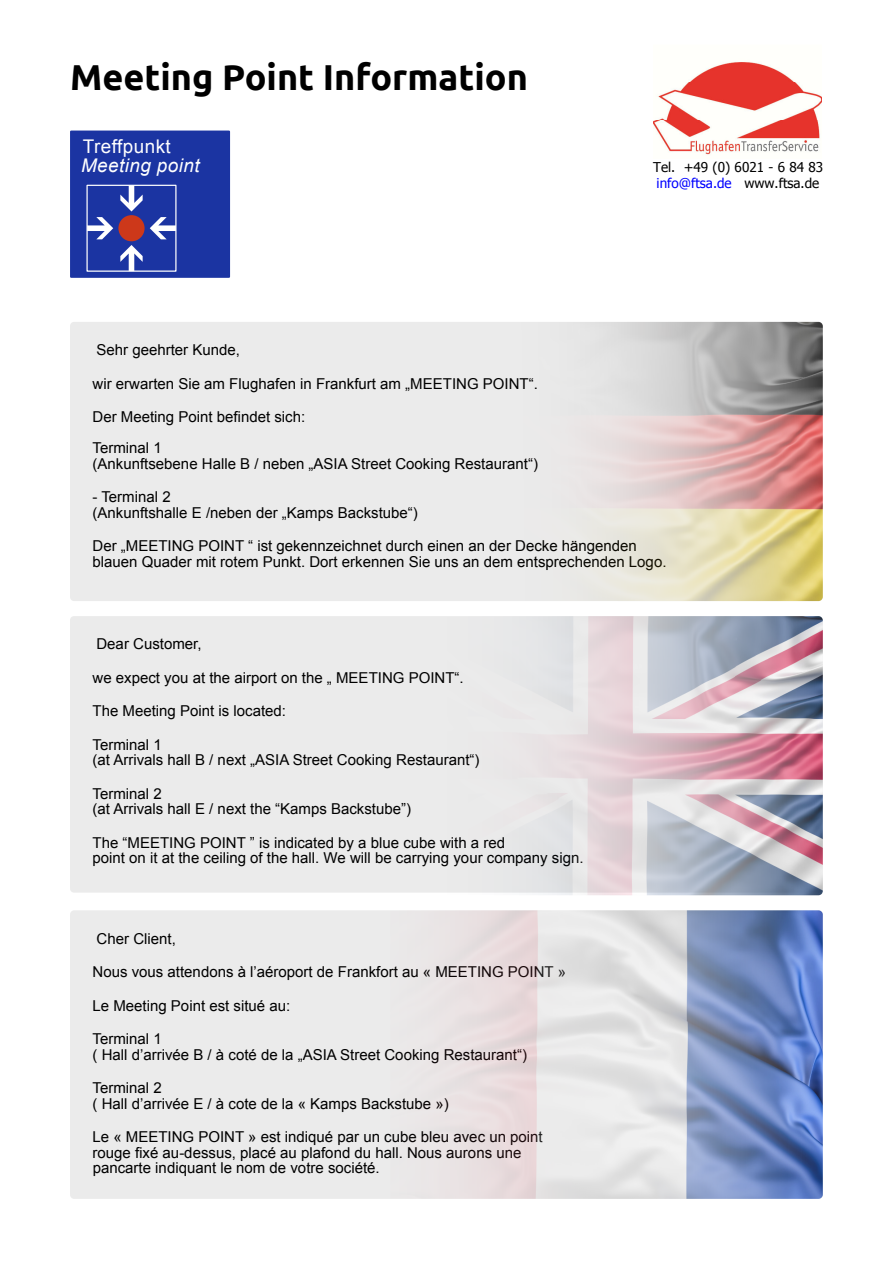
<style>
.page{position:relative;width:893px;height:1264px;background:#fff}
.page>*{position:absolute;margin:0;border:0;box-sizing:border-box;transform-origin:0 0}
.t1{font:700 36px "Ubuntu";color:#000}
.t2{font:italic 18.9px "Arial";letter-spacing:.025em;color:#fff}
.t3{font:18.9px "Arial";letter-spacing:.025em;color:#fff}
.t4{font:15px/15.5px "Arial";color:#000}
.t5{font:13.5px/16.2px "Tahoma";color:#000}
.s1{color:#00f}
</style>
<div class="page">
<img style="left:654px;top:62px;width:168px;height:93px">
<div style="left:70px;top:910px;width:752px;height:288px;background:#ebebeb;border-radius:4px"></div>
<img style="left:445px;top:910px;width:377px;height:288px">
<div style="left:70px;top:616px;width:752px;height:276px;background:#ebebeb;border-radius:4px"></div>
<img style="left:447px;top:616px;width:375px;height:279px">
<div style="left:70px;top:322px;width:752px;height:279px;background:#ebebeb;border-radius:4px"></div>
<img style="left:599px;top:322px;width:223px;height:279px">
<svg style="left:70px;top:130px;width:160px;height:148px;background:#2940a7"></svg>
<div style="left:118px;top:215px;width:27px;height:26px;background:#cd381a;border-radius:50%"></div>
<h1 class="t1" style="left:70px;top:62px;width:459px">Meeting Point Information</h1>
<p class="t3" style="left:83px;top:139px;width:89px">Treffpunkt</p>
<p class="t2" style="left:81px;top:158px;width:120px">Meeting point</p>
<p class="t5" style="left:653px;top:160px;width:171px">Tel. +49 (0) 6021 - 6 84 83 <span class="s1">info@ftsa.de</span> www.ftsa.de</p>
<p class="t4" style="left:96px;top:343px;width:145px">Sehr geehrter Kunde,</p>
<p class="t4" style="left:93px;top:377px;width:447px">wir erwarten Sie am Flughafen in Frankfurt am „MEETING POINT“.</p>
<p class="t4" style="left:93px;top:402px;width:214px;line-height:31px">Der Meeting Point befindet sich:<br>Terminal 1</p>
<p class="t4" style="left:93px;top:457px;width:447px">(Ankunftsebene Halle B / neben „ASIA Street Cooking Restaurant“)</p>
<p class="t4" style="left:93px;top:490px;width:327px">- Terminal 2<br>(Ankunftshalle E /neben der „Kamps Backstube“)</p>
<p class="t4" style="left:93px;top:539px;width:575px">Der „MEETING POINT “ ist gekennzeichnet durch einen an der Decke hängenden blauen Quader mit rotem Punkt. Dort erkennen Sie uns an dem entsprechenden Logo.</p>
<p class="t4" style="left:96px;top:637px;width:107px">Dear Customer,</p>
<p class="t4" style="left:93px;top:671px;width:372px">we expect you at the airport on the „ MEETING POINT“.</p>
<p class="t4" style="left:93px;top:704px;width:195px">The Meeting Point is located:</p>
<p class="t4" style="left:93px;top:738px;width:388px">Terminal 1<br>(at Arrivals hall B / next „ASIA Street Cooking Restaurant“)</p>
<p class="t4" style="left:93px;top:787px;width:320px">Terminal 2<br>(at Arrivals hall E / next the “Kamps Backstube”)</p>
<p class="t4" style="left:93px;top:836px;width:492px">The “MEETING POINT ” is indicated by a blue cube with a red<br>point on it at the ceiling of the hall. We will be carrying your company sign.</p>
<p class="t4" style="left:97px;top:931px;width:81px">Cher Client,</p>
<p class="t4" style="left:93px;top:965px;width:475px">Nous vous attendons à l’aéroport de Frankfort au « MEETING POINT »</p>
<p class="t4" style="left:93px;top:998px;width:199px">Le Meeting Point est situé au:</p>
<p class="t4" style="left:93px;top:1032px;width:436px">Terminal 1<br>( Hall d’arrivée B / à coté de la „ASIA Street Cooking Restaurant“)</p>
<p class="t4" style="left:93px;top:1081px;width:358px">Terminal 2<br>( Hall d’arrivée E / à cote de la « Kamps Backstube »)</p>
<p class="t4" style="left:93px;top:1130px;width:451px">Le « MEETING POINT » est indiqué par un cube bleu avec un point rouge fixé au-dessus, placé au plafond du hall. Nous aurons une pancarte indiquant le nom de votre société.</p>
</div>
